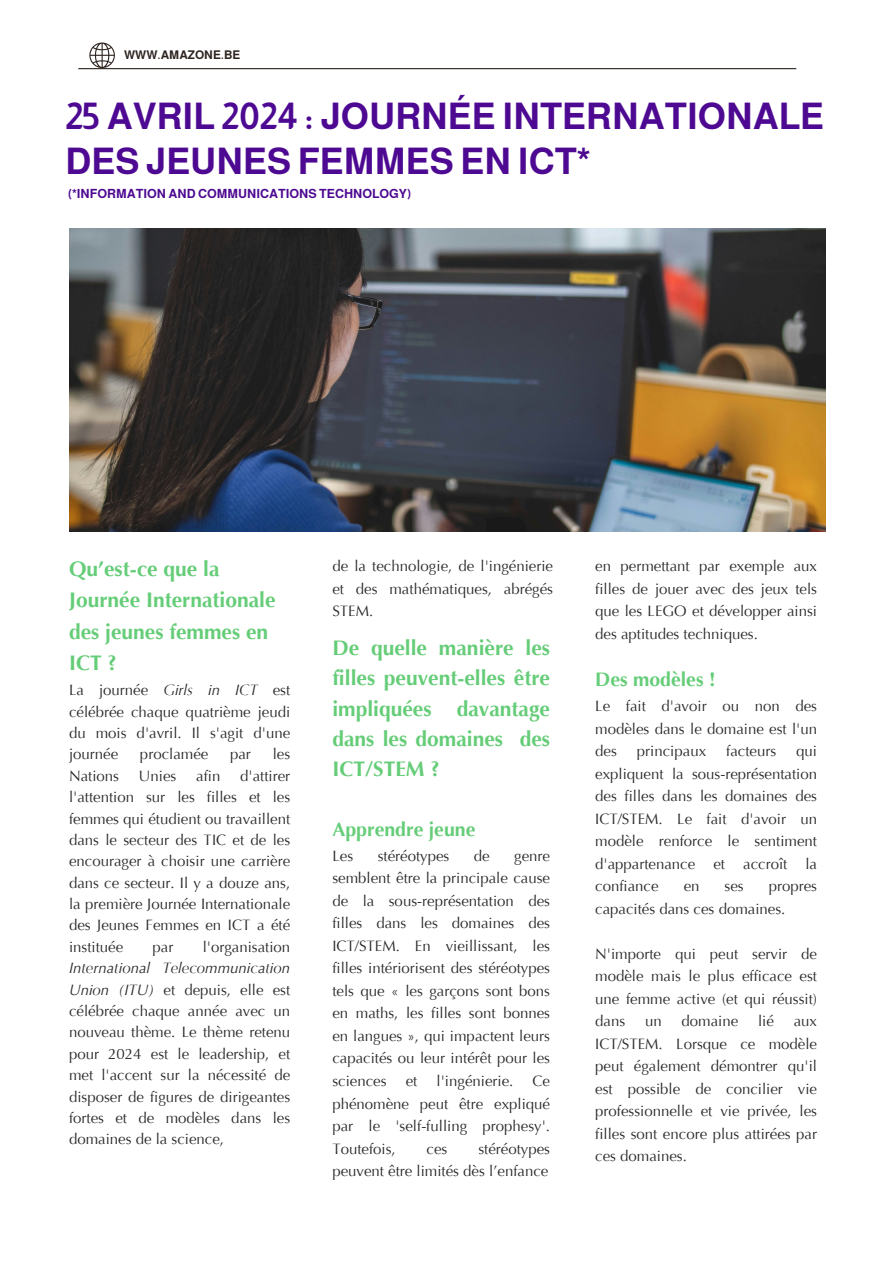
<style>
.page{position:relative;width:894px;height:1264px;background:#fff}
.page>*{position:absolute;margin:0;border:0;box-sizing:border-box;transform-origin:0 0}
.t1{font:700 36.6px/45.3px "Almarai";color:#4d0992}
.t2{font:700 21px/30.3px "Optima LT Pro";color:#65cd78}
.t3{font:700 19.5px "Optima LT Pro";color:#65cd78}
.t4{font:15px/22.5px "Optima LT Pro";color:#2b2a2a;text-align:justify}
.t5{font:700 12.6px "Almarai";color:#4d0992}
.t6{font:700 12px "Almarai";color:#2d2420}
.s1{font-style:italic}
</style>
<div class="page">
<svg style="left:89px;top:43px;width:26px;height:25px"></svg>
<hr style="left:78px;top:68px;width:718px;height:1px;background:#2d2420">
<img style="left:69px;top:228px;width:755px;height:304px">
<p class="t6" style="left:124px;top:48px;width:118px">WWW.AMAZONE.BE</p>
<h1 class="t1" style="left:65px;top:94px;width:759px">25 AVRIL 2024 : JOURNÉE INTERNATIONALE<br>DES JEUNES FEMMES EN ICT*</h1>
<h1 class="t5" style="left:68px;top:186px;width:345px">(*INFORMATION AND COMMUNICATIONS TECHNOLOGY)</h1>
<p class="t2" style="left:69px;top:555px;width:208px;line-height:31.5px">Qu’est-ce que la<br>Journée Internationale des jeunes femmes en<br>ICT ?</p>
<p class="t4" style="left:69px;top:681px;width:223px;line-height:21.5px">La journée <span class="s1">Girls in ICT</span> est célébrée chaque quatrième jeudi du mois d'avril. Il s'agit d'une journée</p>
<p class="t4" style="left:140px;top:744px;width:70px">proclamée</p>
<p class="t4" style="left:230px;top:744px;width:22px">par</p>
<p class="t4" style="left:273px;top:744px;width:19px">les</p>
<p class="t4" style="left:69px;top:766px;width:52px">Nations</p>
<p class="t4" style="left:139px;top:766px;width:39px">Unies</p>
<p class="t4" style="left:196px;top:766px;width:26px">afin</p>
<p class="t4" style="left:69px;top:766px;width:223px;line-height:21.3px;text-indent:171px">d'attirer l'attention sur les filles et les femmes qui étudient ou travaillent dans le secteur des TIC et de les encourager à choisir une carrière dans ce secteur. Il y a douze ans, la première Journée Internationale des Jeunes Femmes en ICT a été instituée</p>
<p class="t4" style="left:69px;top:937px;width:223px;line-height:21.3px;text-indent:134px">l'organisation <span class="s1">International Telecommunication Union (ITU)</span> et depuis, elle est célébrée chaque année avec un nouveau thème. Le thème retenu pour 2024 est le leadership, et met l'accent sur la nécessité de disposer de figures de dirigeantes fortes et de modèles dans les domaines de la science,</p>
<p class="t4" style="left:152px;top:937px;width:22px">par</p>
<h3 class="t4" style="left:332px;top:556px;width:222px">de la technologie, de l'ingénierie et des mathématiques, abrégés STEM.</h3>
<h3 class="t2" style="left:332px;top:635px;width:219px;text-align:justify">De quelle manière les filles peuvent-elles être impliquées davantage dans les domaines des ICT/STEM ?</h3>
<h3 class="t3" style="left:332px;top:821px;width:145px">Apprendre jeune</h3>
<h3 class="t4" style="left:332px;top:846px;width:22px">Les</h3>
<h3 class="t4" style="left:377px;top:846px;width:73px">stéréotypes</h3>
<h3 class="t4" style="left:473px;top:846px;width:17px">de</h3>
<h3 class="t4" style="left:332px;top:846px;width:219px;text-indent:182px">genre semblent être la principale cause de la sous-représentation des filles dans les domaines des ICT/STEM. En vieillissant, les filles intériorisent des stéréotypes tels que « les garçons sont bons en maths, les filles sont bonnes en langues », qui impactent leurs capacités ou leur intérêt pour les sciences</h3>
<h3 class="t4" style="left:405px;top:1071px;width:13px">et</h3>
<h3 class="t4" style="left:436px;top:1071px;width:78px">l'ingénierie.</h3>
<h3 class="t4" style="left:332px;top:1071px;width:219px;text-indent:200px">Ce phénomène peut être expliqué par le 'self-fulling prophesy'.<br>Toutefois,</h3>
<h3 class="t4" style="left:332px;top:1138px;width:219px;text-align:right">stéréotypes<br>peuvent être limités dès l’enfance</h3>
<h3 class="t4" style="left:426px;top:1138px;width:22px">ces</h3>
<h3 class="t4" style="left:595px;top:556px;width:223px">en permettant par exemple aux filles de jouer avec des jeux tels que les LEGO et développer ainsi des aptitudes techniques.</h3>
<h2 class="t3" style="left:595px;top:672px;width:122px">Des modèles !</h2>
<h2 class="t4" style="left:595px;top:696px;width:223px">Le fait d'avoir ou non des modèles dans le domaine est l'un des</h2>
<h2 class="t4" style="left:636px;top:741px;width:71px">principaux</h2>
<h2 class="t4" style="left:726px;top:741px;width:51px">facteurs</h2>
<h2 class="t4" style="left:595px;top:741px;width:223px;text-indent:201px">qui expliquent la sous-représentation des filles dans les domaines des ICT/STEM. Le fait d'avoir un modèle renforce le sentiment d'appartenance et accroît la confiance</h2>
<h2 class="t4" style="left:595px;top:876px;width:223px;text-indent:173px">propres capacités dans ces domaines.</h2>
<h3 class="t4" style="left:595px;top:944px;width:223px">N'importe qui peut servir de modèle mais le plus efficace est une femme active (et qui réussit) dans</h3>
<h2 class="t4" style="left:683px;top:876px;width:17px">en</h2>
<h2 class="t4" style="left:724px;top:876px;width:21px">ses</h2>
<h3 class="t4" style="left:645px;top:1011px;width:18px">un</h3>
<h3 class="t4" style="left:681px;top:1011px;width:58px">domaine</h3>
<h3 class="t4" style="left:757px;top:1011px;width:17px">lié</h3>
<h3 class="t4" style="left:595px;top:1011px;width:223px;text-indent:198px">aux ICT/STEM. Lorsque ce modèle peut également démontrer qu'il est possible de concilier vie professionnelle et vie privée, les filles sont encore plus attirées par ces domaines.</h3>
</div>
